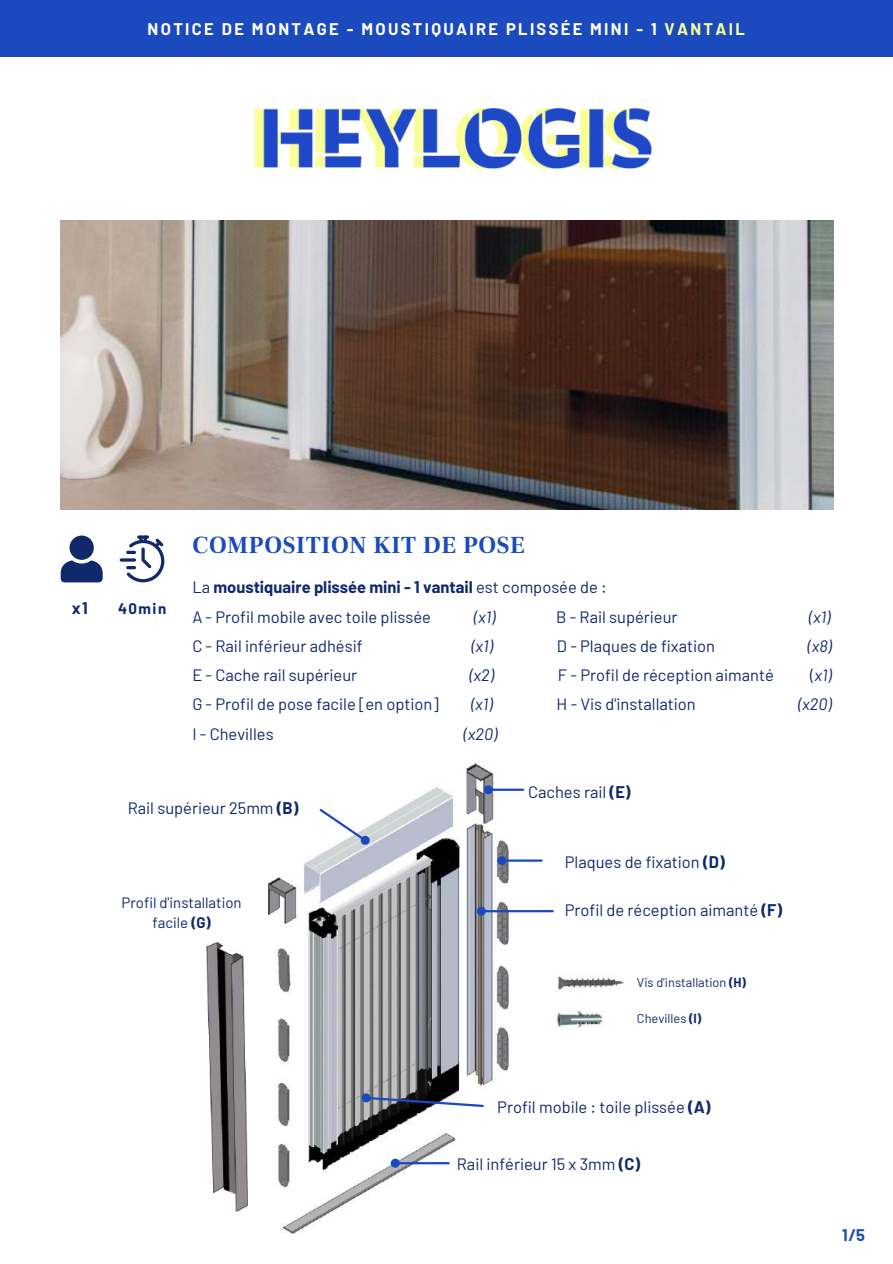
<style>
.page{position:relative;width:893px;height:1264px;background:#fff}
.page>*{position:absolute;margin:0;border:0;box-sizing:border-box;transform-origin:0 0}
.t1{font:700 24px "Frank Ruhl Libre";letter-spacing:.03em;color:#1b4abf}
.t2{font:16.5px/29.2px "Barlow";color:#0f296b}
.t3{font:700 16.5px "Barlow";letter-spacing:.14em;color:#fff}
.t4{font:italic 16.5px "Barlow";color:#0f296b}
.t5{font:700 16.5px "Barlow";color:#1b4abf}
.t6{font:700 16.5px "Barlow";color:#0f296b}
.t7{font:15px/20.2px "Barlow";color:#0f296b;text-align:center}
.t8{font:700 15px "Barlow";letter-spacing:.1em;color:#0f296b}
.t9{font:12.75px "Barlow";color:#0f296b}
.s1{color:#f7ff99}
.s2{font-weight:700}
.s3{font-style:normal}
</style>
<div class="page">
<img style="left:268px;top:763px;width:245px;height:470px">
<svg style="left:368px;top:1095px;width:117px;height:13px"></svg>
<div style="left:363px;top:1094px;width:7px;height:7px;background:#1b4abf;border-radius:50%"></div>
<div style="left:361px;top:1093px;width:10px;height:9px;border:2px solid #1b4abf;border-radius:50%"></div>
<svg style="left:317px;top:806px;width:56px;height:42px"></svg>
<hr style="left:400px;top:1162px;width:48px;height:2px;background:#1b4abf">
<div style="left:392px;top:1159px;width:6px;height:7px;background:#1b4abf;border-radius:50%"></div>
<div style="left:391px;top:1158px;width:9px;height:9px;border:2px solid #1b4abf;border-radius:50%"></div>
<hr style="left:486px;top:910px;width:66px;height:2px;background:#1b4abf">
<div style="left:478px;top:907px;width:6px;height:7px;background:#1b4abf;border-radius:50%"></div>
<div style="left:477px;top:906px;width:9px;height:9px;border:2px solid #1b4abf;border-radius:50%"></div>
<hr style="left:506px;top:859px;width:35px;height:2px;background:#1b4abf">
<div style="left:498px;top:857px;width:7px;height:7px;background:#1b4abf;border-radius:50%"></div>
<div style="left:497px;top:856px;width:9px;height:9px;border:2px solid #1b4abf;border-radius:50%"></div>
<hr style="left:493px;top:788px;width:30px;height:2px;background:#1b4abf">
<div style="left:485px;top:786px;width:6px;height:7px;background:#1b4abf;border-radius:50%"></div>
<div style="left:484px;top:785px;width:9px;height:9px;border:2px solid #1b4abf;border-radius:50%"></div>
<img style="left:556px;top:976px;width:68px;height:52px">
<img style="left:207px;top:942px;width:40px;height:269px">
<div style="left:0;top:0;width:892px;height:56px;background:#1b4abf"></div>
<img style="left:254px;top:109px;width:397px;height:59px">
<img style="left:60px;top:220px;width:773px;height:289px">
<svg style="left:61px;top:535px;width:42px;height:47px"></svg>
<hr style="left:120px;top:558px;width:16px;height:3px;background:#0f296b;border-radius:2px">
<svg style="left:126px;top:535px;width:38px;height:47px"></svg>
<p class="t3" style="left:148px;top:18px;width:598px">NOTICE DE MONTAGE - MOUSTIQUAIRE PLISSÉE MINI - 1 <span class="s1">VANTAIL</span></p>
<p class="t6" style="left:72px;top:597px;width:18px">x1</p>
<p class="t8" style="left:118px;top:598px;width:50px">40min</p>
<h1 class="t1" style="left:192px;top:530px;width:334px">COMPOSITION KIT DE POSE</h1>
<p class="t2" style="left:192px;top:572px;width:416px">La <span class="s2">moustiquaire plissée mini - 1 vantail</span> est composée de :<br>A - Profil mobile avec toile plissée</p>
<p class="t4" style="left:474px;top:606px;width:23px">(x1)</p>
<p class="t2" style="left:556px;top:601px;width:123px">B - Rail supérieur</p>
<p class="t4" style="left:808px;top:606px;width:23px">(x1)</p>
<p class="t2" style="left:192px;top:630px;width:172px">C - Rail inférieur adhésif</p>
<p class="t4" style="left:471px;top:635px;width:23px">(x1)</p>
<p class="t2" style="left:557px;top:630px;width:160px">D - Plaques de fixation</p>
<p class="t4" style="left:807px;top:635px;width:26px">(x8)</p>
<p class="t2" style="left:192px;top:659px;width:166px">E - Cache rail supérieur</p>
<p class="t4" style="left:469px;top:664px;width:26px">(x2)</p>
<p class="t2" style="left:558px;top:659px;width:217px">F - Profil de réception aimanté</p>
<p class="t4" style="left:810px;top:664px;width:23px"><span class="s3">(</span>x1)</p>
<p class="t2" style="left:192px;top:689px;width:248px">G - Profil de pose facile [en option]</p>
<p class="t4" style="left:471px;top:693px;width:23px">(x1)</p>
<p class="t2" style="left:556px;top:689px;width:141px">H - Vis d'installation</p>
<p class="t4" style="left:798px;top:693px;width:35px">(x20)</p>
<p class="t2" style="left:192px;top:718px;width:83px">I - Chevilles</p>
<p class="t4" style="left:463px;top:723px;width:35px">(x20)</p>
<p class="t2" style="left:528px;top:776px;width:104px">Caches rail <span class="s2">(E)</span></p>
<p class="t2" style="left:128px;top:793px;width:172px">Rail supérieur 25mm <span class="s2">(B)</span></p>
<p class="t7" style="left:121px;top:891px;width:122px">Profil d'installation facile <span class="s2">(G)</span></p>
<p class="t2" style="left:564px;top:847px;width:161px">Plaques de fixation <span class="s2">(D)</span></p>
<p class="t2" style="left:564px;top:894px;width:219px">Profil de réception aimanté <span class="s2">(F)</span></p>
<p class="t9" style="left:637px;top:974px;width:111px">Vis d'installation <span class="s2">(H)</span></p>
<p class="t9" style="left:637px;top:1010px;width:66px">Chevilles <span class="s2">(I)</span></p>
<p class="t2" style="left:497px;top:1091px;width:215px">Profil mobile : toile plissée <span class="s2">(A)</span></p>
<p class="t2" style="left:457px;top:1148px;width:185px">Rail inférieur 15 x 3mm <span class="s2">(C)</span></p>
<p class="t5" style="left:842px;top:1224px;width:24px">1/5</p>
</div>
